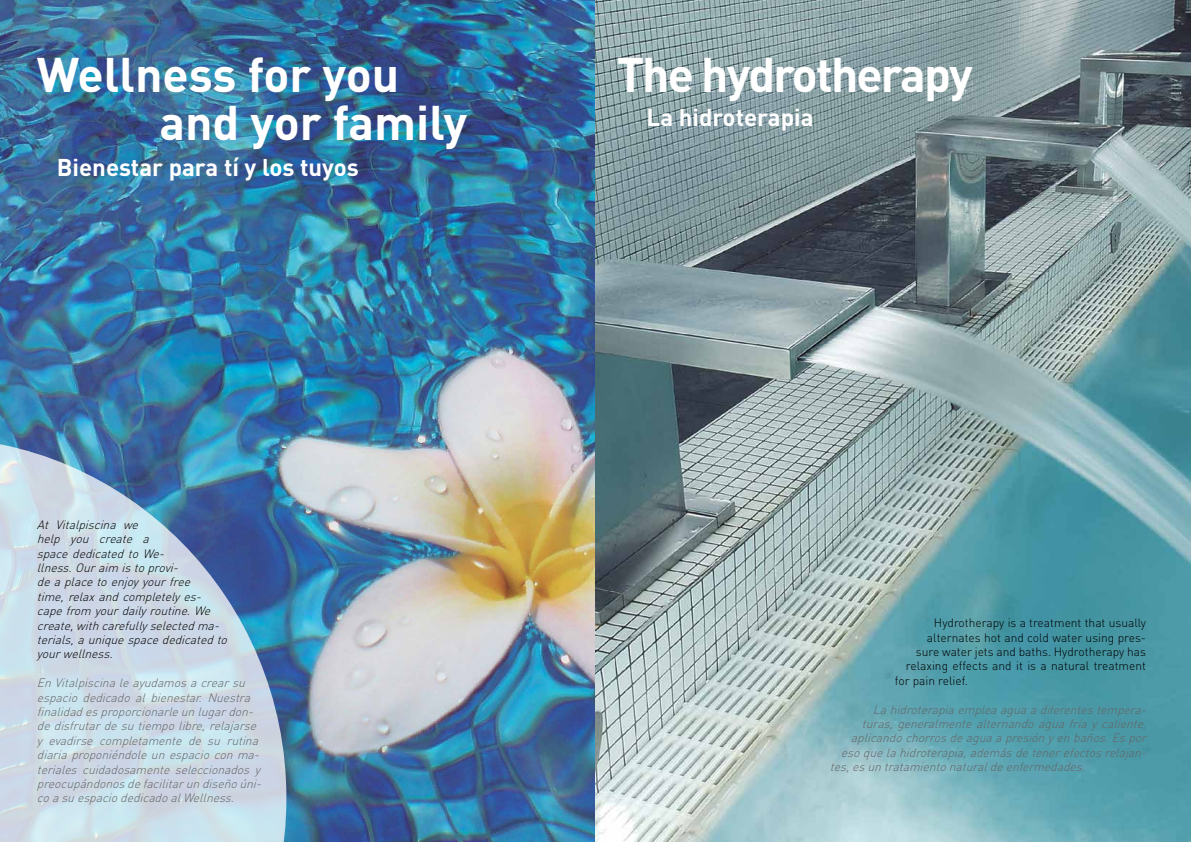
<style>
.page{position:relative;width:1191px;height:842px;background:#fff}
.page>*{position:absolute;margin:0;border:0;box-sizing:border-box;transform-origin:0 0}
.t1{font:700 48px/48px "DIN Pro";letter-spacing:-.015em;color:#fff}
.t2{font:700 48px "DIN Pro";letter-spacing:-.04em;color:#fff}
.t3{font:700 24px "DIN Pro";color:#fff}
.t4{font:italic 300 12px/14.4px "DIN Pro";color:#636466}
.t5{font:italic 300 12px/14.4px "DIN Pro";color:#000}
.t6{font:300 12px "DIN Pro";color:#000}
</style>
<div class="page">
<img style="left:0;top:0;width:1191px;height:842px">
<svg style="left:0;top:437px;width:286px;height:405px;background:#aac2d7"></svg>
<h1 class="t1" style="left:159px;top:49px;width:309px;text-indent:-122px">Wellness for you and yor family</h1>
<h2 class="t3" style="left:57px;top:151px;width:304px">Bienestar para tí y los tuyos</h2>
<p class="t5" style="left:37px;top:517px;width:196px">At Vitalpiscina we<br>help you create a spacededicatedtoWe&shy;llness.Ouraim istoprovi&shy;deaplacetoenjoyyourfree time,relaxandcompletelyes&shy;capefrom yourdailyroutine.We create,withcarefullyselectedma&shy;terials,auniquespacededicatedto yourwellness.</p>
<p class="t4" style="left:37px;top:675px;width:230px">EnVitalpiscinaleayudamosacrearsu espacio dedicado al bienestar. Nuestra finalidadesproporcionarleunlugardon&shy;dedisfrutardesutiempolibre,relajarse y evadirse completamente de su rutina diariaproponiéndoleunespacioconma&shy;teriales cuidadosamente seleccionados y preocupándonosdefacilitarundiseñoúni&shy;coasuespaciodedicadoalWellness.</p>
<h1 class="t2" style="left:617px;top:42px;width:357px">The hydrotherapy</h1>
<h2 class="t3" style="left:646px;top:101px;width:168px">La hidroterapia</h2>
<p class="t6" style="left:934px;top:615px;width:213px">Hydrotherapy is a treatment that usually</p>
<p class="t6" style="left:927px;top:629px;width:221px">alternates hot and cold water using pres-</p>
<p class="t6" style="left:916px;top:643px;width:231px">sure water jets and baths. Hydrotherapy has</p>
<p class="t6" style="left:906px;top:658px;width:241px">relaxing effects and it is a natural treatment</p>
<p class="t6" style="left:895px;top:672px;width:74px">for pain relief.</p>
<p class="t4" style="left:873px;top:701px;width:279px">Lahidroterapiaempleaaguaadiferentestempera-</p>
<p class="t4" style="left:862px;top:716px;width:290px">turas,generalmentealternandoaguafríaycaliente,</p>
<p class="t4" style="left:851px;top:730px;width:301px">aplicandochorrosdeaguaapresiónyenbaños.Espor</p>
<p class="t4" style="left:841px;top:745px;width:311px">esoquelahidroterapia,ademásdetenerefectosrelajan-</p>
<p class="t4" style="left:830px;top:759px;width:260px">tes,esuntratamientonaturaldeenfermedades.</p>
</div>
